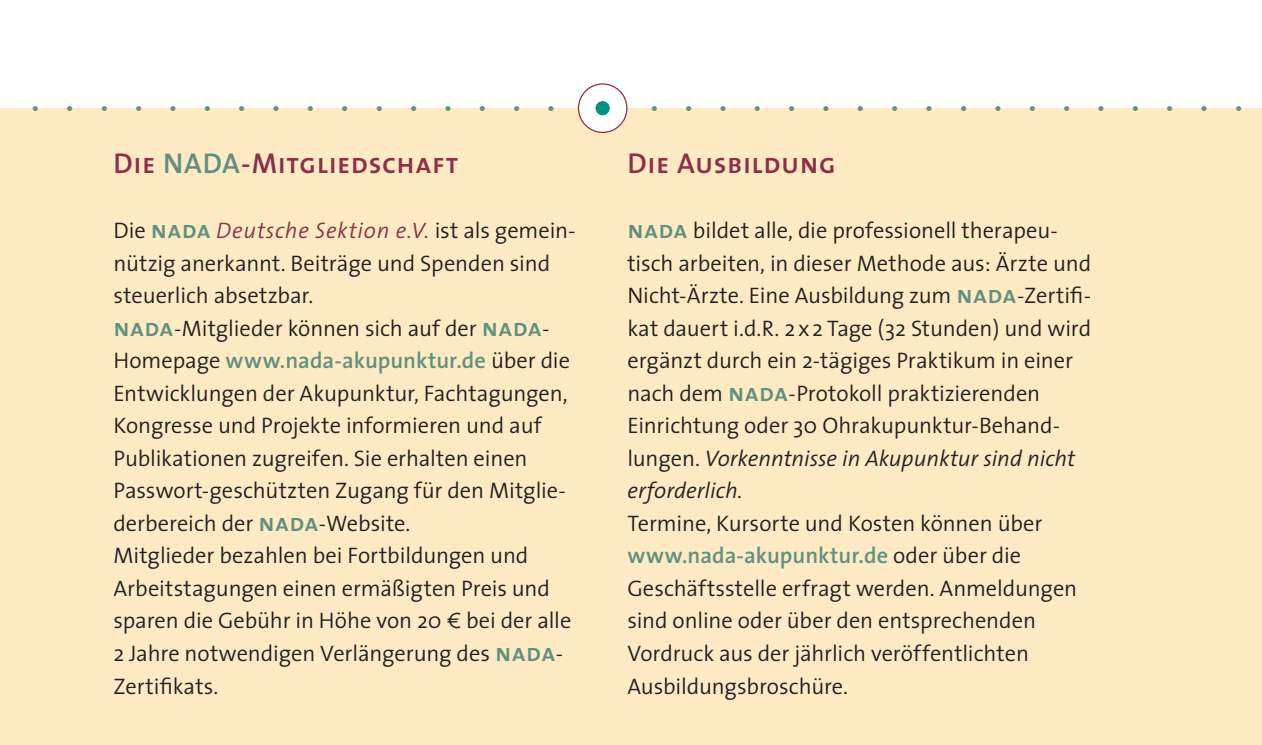
<style>
.page{position:relative;width:1262px;height:745px;background:#fff}
.page>*{position:absolute;margin:0;border:0;box-sizing:border-box;transform-origin:0 0}
.t1{font:28.75px "The Sans Semi Bold Caps";letter-spacing:.02em;color:#8d2f45}
.t2{font:300 22.5px/32.5px "The Sans";letter-spacing:-.005em;color:#231f20}
.t3{font:300 22.5px "The Sans";color:#619080}
.s1{color:#619080}
.s2{font-family:"The Sans Semi Bold Caps";font-weight:400;font-size:25px;color:#619080}
.s3{font-style:italic;color:#8d2f45}
.s4{font-weight:600;color:#619080}
.s5{font-family:"S690 Flare";font-weight:400}
.s6{font-style:italic}
</style>
<div class="page">
<div style="left:0;top:109px;width:1261px;height:635px;background:#feebc4"></div>
<div style="left:578px;top:84px;width:49px;height:48px;background:#fff;border-radius:50%"></div>
<div style="left:578px;top:83px;width:49px;height:50px;border:1px solid #8d2f45;border-radius:50%"></div>
<div style="left:595px;top:101px;width:14px;height:14px;background:#00927f;border-radius:50%"></div>
<p class="t3" style="left:1243px;top:128px;width:1214px;rotate:-180deg">••••••••••••••••••••••••••••••••••••</p>
<p class="t1" style="left:113px;top:139px;width:346px">Die <span class="s1">NADA</span>-Mitgliedschaft</p>
<p class="t2" style="left:113px;top:213px;width:464px">Die <span class="s2">nada</span> <span class="s3">Deutsche Sektion e.V.</span> ist als gemein&shy;nützig anerkannt. Beiträge und Spenden sind steuerlich absetzbar.<br><span class="s2">nada</span>-Mitglieder können sich auf der <span class="s2">nada</span>-Homepage <span class="s4">www.nada-akupunktur.de</span> über die Entwicklungen der Akupunktur, Fachtagungen, Kongresse und Projekte informieren und auf Publikationen zugreifen. Sie erhalten einen Passwort-geschützten Zugang für den Mitglie&shy;derbereich der <span class="s2">nada</span>-Website.<br>Mitglieder bezahlen bei Fortbildungen und Arbeitstagungen einen ermäßigten Preis und sparen die Gebühr in Höhe von 20 <span class="s5">€</span> bei der alle 2 Jahre notwendigen Verlängerung des <span class="s2">nada</span>-Zertifikats.</p>
<p class="t1" style="left:627px;top:139px;width:210px">Die Ausbildung</p>
<p class="t2" style="left:627px;top:213px;width:465px"><span class="s2">nada</span> bildet alle, die professionell therapeu&shy;tisch arbeiten, in dieser Methode aus: Ärzte und Nicht-Ärzte. Eine Ausbildung zum <span class="s2">nada</span>-Zertifi&shy;kat dauert i.d.R. 2 x 2 Tage (32 Stunden) und wird ergänzt durch ein 2-tägiges Praktikum in einer nach dem <span class="s2">nada</span>-Protokoll praktizierenden Einrichtung oder 30 Ohrakupunktur-Behand&shy;lungen. <span class="s6">Vorkenntnisse in Akupunktur sind nicht erforderlich.</span></p>
<p class="t2" style="left:627px;top:506px;width:451px">Termine, Kursorte und Kosten können über <span class="s4">www.nada-akupunktur.de</span> oder über die Geschäftsstelle erfragt werden. Anmeldungen sind online oder über den entsprechenden Vordruck aus der jährlich veröffentlichten Ausbildungsbroschüre.</p>
</div>
